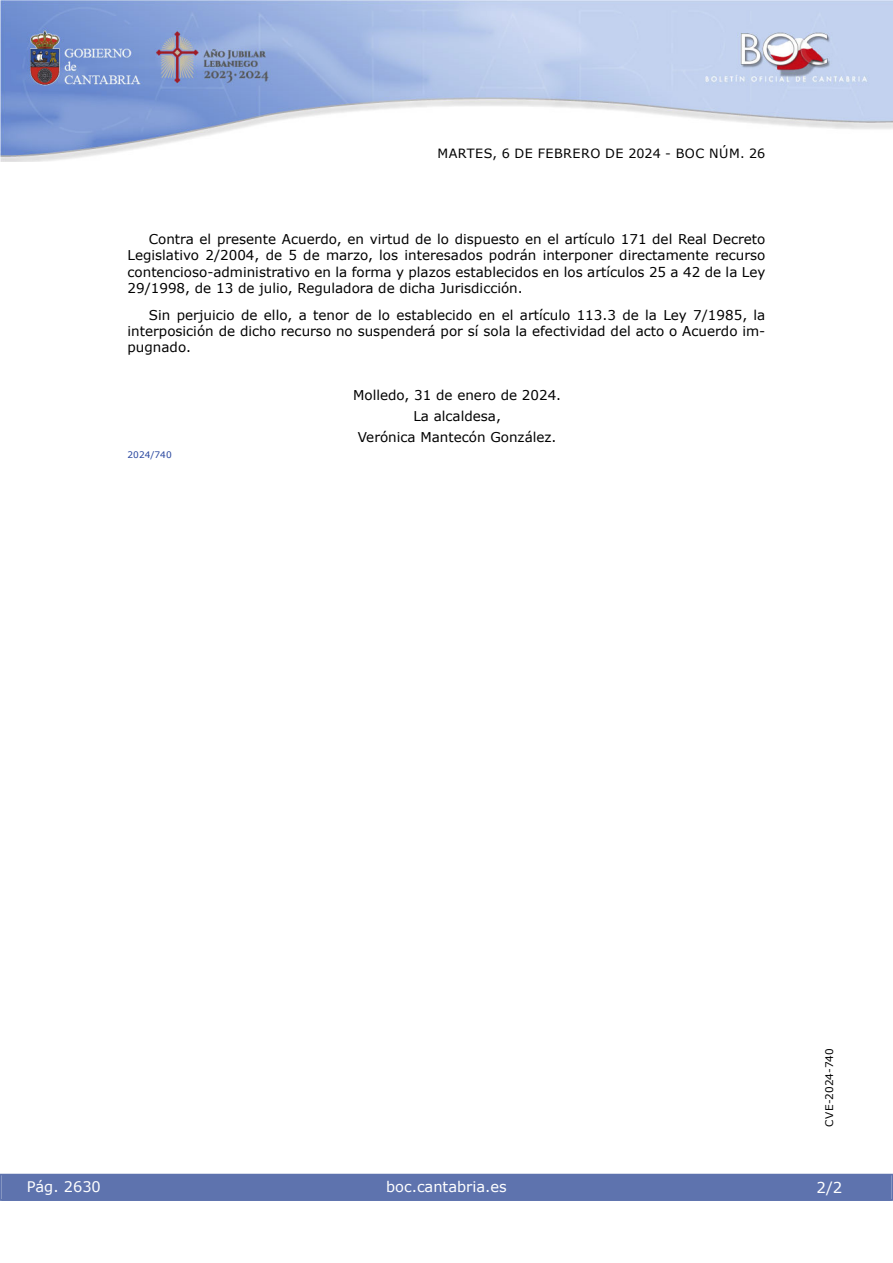
<style>
.page{position:relative;width:893px;height:1263px;background:#fff}
.page>*{position:absolute;margin:0;border:0;box-sizing:border-box;transform-origin:0 0}
.t1{font:15px "Verdana 2";color:#fff}
.t2{font:14.55px "Verdana 2";color:#fff}
.inicio_de_parrafo{font:13.5px/16.2px "Verdana";color:#000;text-align:justify}
.center{font:13.5px "Verdana";color:#000}
.t3{font:12.75px "Verdana 2";letter-spacing:.035em;color:#000}
.t4{font:10.5px "Verdana 2";color:#000}
.numero_exp{font:9px "Verdana 2";color:#27459e}
</style>
<div class="page">
<img style="left:0;top:0;width:893px;height:161px">
<div style="left:1px;top:1174px;width:890px;height:27px;background:#5e73ae"></div>
<p class="t3" style="left:438px;top:144px;width:329px">MARTES, 6 DE FEBRERO DE 2024 - BOC NÚM. 26</p>
<p class="inicio_de_parrafo" style="left:128px;top:231px;width:639px;text-indent:21px">Contra el presente Acuerdo, en virtud de lo dispuesto en el artículo 171 del Real Decreto Legislativo 2/2004, de 5 de marzo, los interesados podrán interponer directamente recurso contencioso-administrativo en la forma y plazos establecidos en los artículos 25 a 42 de la Ley 29/1998, de 13 de julio, Reguladora de dicha Jurisdicción.</p>
<p class="inicio_de_parrafo" style="left:128px;top:306px;width:639px;text-indent:21px">Sin perjuicio de ello, a tenor de lo establecido en el artículo 113.3 de la Ley 7/1985, la interposición de dicho recurso no suspenderá por sí sola la efectividad del acto o Acuerdo im&shy;pugnado.</p>
<p class="center" style="left:353px;top:386px;width:210px">Molledo, 31 de enero de 2024.</p>
<p class="center" style="left:413px;top:407px;width:89px">La alcaldesa,</p>
<p class="center" style="left:358px;top:428px;width:200px">Verónica Mantecón González.</p>
<p class="numero_exp" style="left:128px;top:448px;width:46px">2024/740</p>
<p class="t2" style="left:27px;top:1177px;width:76px">Pág. 2630</p>
<p class="t2" style="left:386px;top:1177px;width:122px">boc.cantabria.es</p>
<p class="t4" style="left:822px;top:1126px;width:80px;rotate:-90deg">CVE-2024-740</p>
<p class="t1" style="left:816px;top:1177px;width:27px">2/2</p>
</div>
